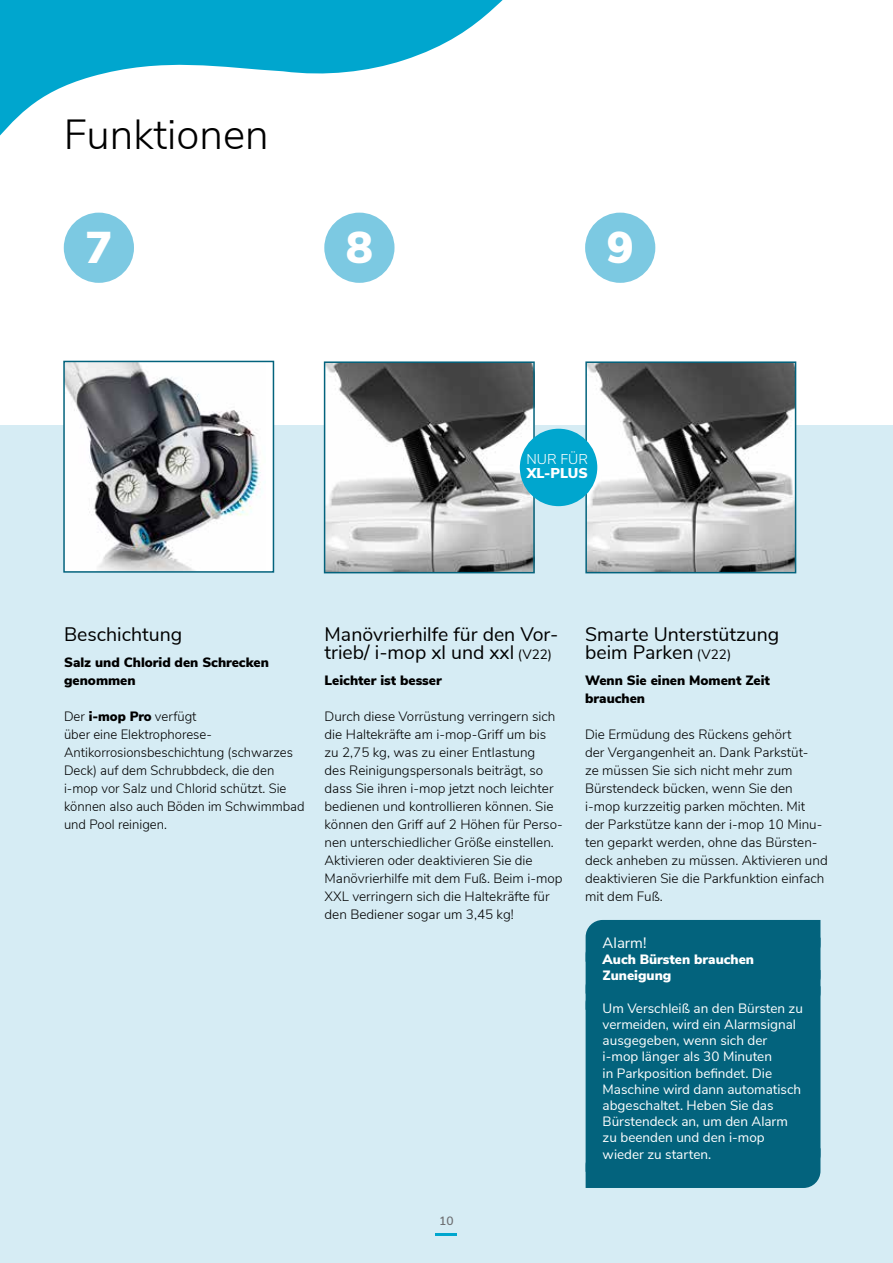
<style>
.page{position:relative;width:893px;height:1263px;background:#fff}
.page>*{position:absolute;margin:0;border:0;box-sizing:border-box;transform-origin:0 0}
.t1{font:900 44.4px "Nunito Sans";color:#fff}
.t2{font:300 42px "Nunito Sans";color:#000}
.t3{font:19.5px/18px "Nunito Sans";color:#000}
.t4{font:15px "Nunito Sans";color:#fff}
.t5{font:900 14.25px "Nunito Sans";color:#fff}
.t6{font:300 14.25px "Nunito Sans";color:#fff}
.t7{font:300 13.5px/18px "Nunito Sans";color:#000}
.t8{font:13.5px/16.2px "Nunito Sans";color:#fff}
.t9{font:900 13.5px/18px "Nunito Sans";color:#000}
.t10{font:900 13.5px/16.2px "Nunito Sans";color:#fff}
.t11{font:600 12px "Nunito Sans";color:#6d6e71}
.s1{font-weight:900}
.s2{font-size:13.5px}
</style>
<div class="page">
<div style="left:0;top:425px;width:893px;height:838px;background:#d6ecf4"></div>
<svg style="left:0;top:0;width:797px;height:479px"></svg>
<img style="left:588px;top:364px;width:205px;height:206px">
<div style="left:585px;top:361px;width:211px;height:212px;border:2px solid #03637d"></div>
<div style="left:64px;top:361px;width:209px;height:211px;background:#fff"></div>
<img style="left:66px;top:364px;width:195px;height:206px">
<div style="left:63px;top:361px;width:211px;height:212px;border:2px solid #03637d"></div>
<img style="left:327px;top:364px;width:205px;height:206px">
<div style="left:324px;top:361px;width:211px;height:212px;border:2px solid #03637d"></div>
<div style="left:520px;top:429px;width:77px;height:77px;background:#00a6ce;border-radius:50%"></div>
<div style="left:64px;top:213px;width:70px;height:70px;background:#7cc9e2;border-radius:50%"></div>
<div style="left:324px;top:213px;width:70px;height:70px;background:#7cc9e2;border-radius:50%"></div>
<div style="left:585px;top:213px;width:70px;height:70px;background:#7cc9e2;border-radius:50%"></div>
<div style="left:586px;top:920px;width:234px;height:268px;background:#03637d"></div>
<hr style="left:436px;top:1233px;width:21px;height:2px;background:#00a6ce">
<h2 class="t2" style="left:64px;top:104px;width:206px">Funktionen</h2>
<h1 class="t1" style="left:86px;top:215px;width:28px">7</h1>
<h1 class="t1" style="left:346px;top:215px;width:28px">8</h1>
<h1 class="t1" style="left:607px;top:215px;width:28px">9</h1>
<p class="t6" style="left:526px;top:449px;width:63px">NUR FÜR</p>
<p class="t5" style="left:527px;top:463px;width:63px">XL-PLUS</p>
<h3 class="t3" style="left:64px;top:624px;width:120px">Beschichtung</h3>
<p class="t9" style="left:64px;top:653px;width:206px">Salz und Chlorid den Schrecken genommen</p>
<p class="t7" style="left:64px;top:706px;width:242px">Der <span class="s1">i-mop Pro</span> verfügt<br>über eine Elektrophorese-<br>Antikorrosionsbeschichtung (schwarzes<br>Deck) auf dem Schrubbdeck, die den i-mop vor Salz und Chlorid schützt. Sie können also auch Böden im Schwimmbad und Pool reinigen.</p>
<h3 class="t3" style="left:325px;top:624px;width:235px">Manövrierhilfe für den Vor&shy;trieb/ i-mop xl und xxl <span class="s2">(V22)</span></h3>
<p class="t9" style="left:325px;top:671px;width:119px">Leichter ist besser</p>
<p class="t7" style="left:325px;top:706px;width:240px">Durch diese Vorrüstung verringern sich die Haltekräfte am i-mop-Griff um bis zu 2,75 kg, was zu einer Entlastung<br>des Reinigungspersonals beiträgt, so dass Sie ihren i-mop jetzt noch leichter bedienen und kontrollieren können. Sie können den Griff auf 2 Höhen für Perso&shy;nen unterschiedlicher Größe einstellen.<br>Aktivieren oder deaktivieren Sie die Manövrierhilfe mit dem Fuß. Beim i-mop XXL verringern sich die Haltekräfte für den Bediener sogar um 3,45 kg!</p>
<p class="t11" style="left:439px;top:1212px;width:16px">10</p>
<h3 class="t3" style="left:585px;top:624px;width:196px">Smarte Unterstützung beim Parken <span class="s2">(V22)</span></h3>
<p class="t9" style="left:585px;top:671px;width:186px">Wenn Sie einen Moment Zeit brauchen</p>
<p class="t7" style="left:585px;top:724px;width:244px">Die Ermüdung des Rückens gehört<br>der Vergangenheit an. Dank Parkstüt-<br>ze müssen Sie sich nicht mehr zum Bürstendeck bücken, wenn Sie den i-mop kurzzeitig parken möchten. Mit der Parkstütze kann der i-mop 10 Minu&shy;ten geparkt werden, ohne das Bürsten&shy;deck anheben zu müssen. Aktivieren und deaktivieren Sie die Parkfunktion einfach mit dem Fuß.</p>
<p class="t4" style="left:603px;top:932px;width:45px">Alarm!</p>
<p class="t10" style="left:603px;top:951px;width:153px">Auch Bürsten brauchen<br>Zuneigung</p>
<p class="t8" style="left:603px;top:999px;width:202px">Um Verschleiß an den Bürsten zu vermeiden, wird ein Alarmsignal ausgegeben, wenn sich der i-mop länger als 30 Minuten<br>in Parkposition befindet. Die<br>Maschine wird dann automatisch abgeschaltet. Heben Sie das<br>Bürstendeck an, um den Alarm zu beenden und den i-mop wieder zu starten.</p>
</div>
